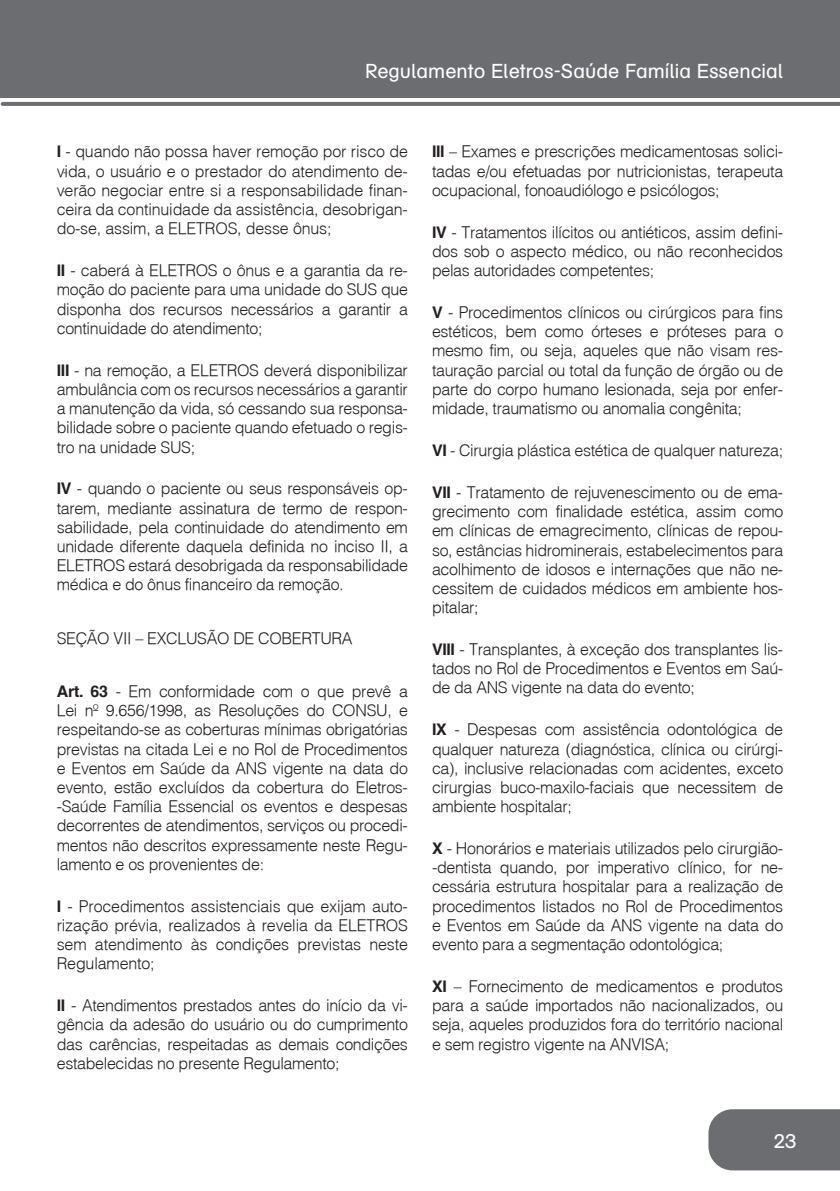
<style>
.page{position:relative;width:840px;height:1191px;background:#fff}
.page>*{position:absolute;margin:0;border:0;box-sizing:border-box;transform-origin:0 0}
.t1{font:20px "AG Schoolbook";color:#fff}
.t2{font:20px "AG Schoolbook Regular A";color:#fff}
.capítulo{font:300 16px/19.2px "Helvetica";letter-spacing:-.02em;color:#231f20;text-align:justify}
.seção{font:300 16px "Helvetica";letter-spacing:-.02em;color:#231f20}
.t3{font:300 16px "Helvetica";color:#636366}
.s1{font-weight:700}
</style>
<div class="page">
<div style="left:708px;top:1109px;width:131px;height:61px;background:#6c6d70"></div>
<svg style="left:3px;top:102px;width:836px;height:4px;background:#6f7073"></svg>
<div style="left:0;top:0;width:839px;height:98px;background:#6c6d70"></div>
<p class="t1" style="left:365px;top:60px;width:419px">Regulamento Eletros-Saúde Família Essencial</p>
<p class="capítulo" style="left:57px;top:142px;width:352px"><span class="s1">I</span> - quando não possa haver remoção por risco de vida, o usuário e o prestador do atendimento de&shy;verão negociar entre si a responsabilidade finan&shy;ceira da continuidade da assistência, desobrigan&shy;do-se, assim, a ELETROS, desse ônus;</p>
<p class="capítulo" style="left:57px;top:260px;width:352px"><span class="s1">II</span> - caberá à ELETROS o ônus e a garantia da re&shy;moção do paciente para uma unidade do SUS que disponha dos recursos necessários a garantir a continuidade do atendimento;</p>
<p class="capítulo" style="left:57px;top:360px;width:352px"><span class="s1">III</span> - na remoção, a ELETROS deverá disponibilizar ambulância com os recursos necessários a garantir a manutenção da vida, só cessando sua responsa&shy;bilidade sobre o paciente quando efetuado o regis&shy;tro na unidade SUS;</p>
<p class="capítulo" style="left:57px;top:478px;width:352px"><span class="s1">IV</span> - quando o paciente ou seus responsáveis op&shy;tarem, mediante assinatura de termo de respon&shy;sabilidade, pela continuidade do atendimento em unidade diferente daquela definida no inciso II, a ELETROS estará desobrigada da responsabilidade médica e do ônus financeiro da remoção.</p>
<p class="seção" style="left:57px;top:628px;width:297px">SEÇÃO VII – EXCLUSÃO DE COBERTURA</p>
<p class="capítulo" style="left:57px;top:681px;width:352px"><span class="s1">Art. 63</span> - Em conformidade com o que prevê a Lei nº 9.656/1998, as Resoluções do CONSU, e respeitando-se as coberturas mínimas obrigatórias previstas na citada Lei e no Rol de Procedimentos e Eventos em Saúde da ANS vigente na data do evento, estão excluídos da cobertura do Eletros--Saúde Família Essencial os eventos e despesas decorrentes de atendimentos, serviços ou procedi&shy;mentos não descritos expressamente neste Regu&shy;lamento e os provenientes de:</p>
<p class="capítulo" style="left:57px;top:896px;width:352px"><span class="s1">I</span> - Procedimentos assistenciais que exijam auto&shy;rização prévia, realizados à revelia da ELETROS sem atendimento às condições previstas neste Regulamento;</p>
<p class="capítulo" style="left:57px;top:995px;width:352px"><span class="s1">II</span> - Atendimentos prestados antes do início da vi&shy;gência da adesão do usuário ou do cumprimento das carências, respeitadas as demais condições estabelecidas no presente Regulamento;</p>
<p class="t3" style="left:63px;top:161px;width:7px">-</p>
<p class="t3" style="left:63px;top:180px;width:7px">-</p>
<p class="capítulo" style="left:432px;top:142px;width:352px"><span class="s1">III</span> – Exames e prescrições medicamentosas solici&shy;tadas e/ou efetuadas por nutricionistas, terapeuta ocupacional, fonoaudiólogo e psicólogos;</p>
<p class="capítulo" style="left:432px;top:222px;width:352px"><span class="s1">IV</span> - Tratamentos ilícitos ou antiéticos, assim defini&shy;dos sob o aspecto médico, ou não reconhecidos pelas autoridades competentes;</p>
<p class="capítulo" style="left:432px;top:302px;width:352px"><span class="s1">V</span> - Procedimentos clínicos ou cirúrgicos para fins estéticos, bem como órteses e próteses para o mesmo fim, ou seja, aqueles que não visam res&shy;tauração parcial ou total da função de órgão ou de parte do corpo humano lesionada, seja por enfer&shy;midade, traumatismo ou anomalia congênita;</p>
<p class="capítulo" style="left:432px;top:440px;width:352px"><span class="s1">VI</span> - Cirurgia plástica estética de qualquer natureza;</p>
<p class="capítulo" style="left:432px;top:482px;width:352px"><span class="s1">VII</span> - Tratamento de rejuvenescimento ou de ema&shy;grecimento com finalidade estética, assim como em clínicas de emagrecimento, clínicas de repou&shy;so, estâncias hidrominerais, estabelecimentos para acolhimento de idosos e internações que não ne&shy;cessitem de cuidados médicos em ambiente hos&shy;pitalar;</p>
<p class="capítulo" style="left:432px;top:639px;width:352px"><span class="s1">VIII</span> - Transplantes, à exceção dos transplantes lis&shy;tados no Rol de Procedimentos e Eventos em Saú&shy;de da ANS vigente na data do evento;</p>
<p class="capítulo" style="left:432px;top:719px;width:352px"><span class="s1">IX</span> - Despesas com assistência odontológica de qualquer natureza (diagnóstica, clínica ou cirúrgi&shy;ca), inclusive relacionadas com acidentes, exceto cirurgias buco-maxilo-faciais que necessitem de ambiente hospitalar;</p>
<p class="capítulo" style="left:432px;top:838px;width:352px"><span class="s1">X</span> - Honorários e materiais utilizados pelo cirurgião--dentista quando, por imperativo clínico, for ne&shy;cessária estrutura hospitalar para a realização de procedimentos listados no Rol de Procedimentos e Eventos em Saúde da ANS vigente na data do evento para a segmentação odontológica;</p>
<p class="capítulo" style="left:432px;top:976px;width:352px"><span class="s1">XI</span> – Fornecimento de medicamentos e produtos para a saúde importados não nacionalizados, ou seja, aqueles produzidos fora do território nacional e sem registro vigente na ANVISA;</p>
<p class="t2" style="left:773px;top:1129px;width:24px">23</p>
</div>
